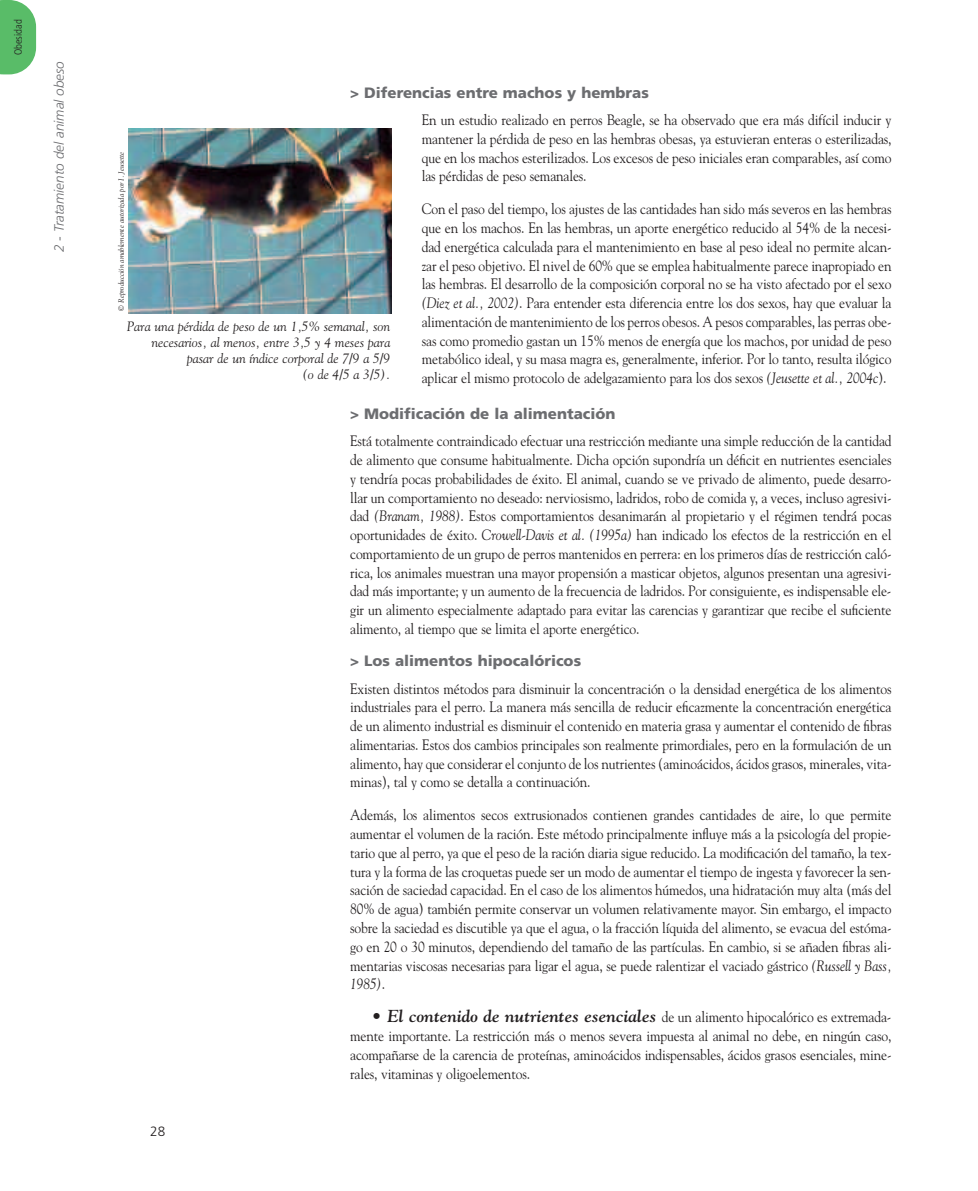
<style>
.page{position:relative;width:978px;height:1191px;background:#fff}
.page>*{position:absolute;margin:0;border:0;box-sizing:border-box;transform-origin:0 0}
.t1{font:15px/18.8px "Goudy";letter-spacing:-.01em;color:#231f20;text-align:justify;scale:.9 1}
.t2{font:900 15px "Frutiger";color:#6c6d70}
.t3{font:italic 13.5px/16.2px "Goudy";color:#231f20;text-align:right}
.t4{font:italic 300 13.5px "Frutiger";color:#6c6d70}
.t5{font:300 13.5px "Frutiger";color:#231f20}
.t6{font:300 condensed 10.5px "Frutiger";color:#231f20}
.t7{font:italic 7.5px "Goudy";color:#231f20}
.s1{font-style:italic}
.s2{font-weight:700;font-style:italic;font-size:17.25px}
</style>
<div class="page">
<svg style="left:0;top:0;width:36px;height:74px"></svg>
<img style="left:128px;top:129px;width:264px;height:184px">
<p class="t6" style="left:14px;top:55px;width:37px;rotate:-90deg">Obesidad</p>
<p class="t4" style="left:54px;top:252px;width:193px;rotate:-90deg">2 - Tratamiento del animal obeso</p>
<p class="t2" style="left:350px;top:87px;width:300px">&gt; Diferencias entre machos y hembras</p>
<p class="t1" style="left:422px;top:110px;width:524px">En un estudio realizado en perros Beagle, se ha observado que era más difícil inducir y mantener la pérdida de peso en las hembras obesas, ya estuvieran enteras o esterilizadas, que en los machos esterilizados. Los excesos de peso iniciales eran comparables, así como las pérdidas de peso semanales.</p>
<p class="t1" style="left:422px;top:200px;width:524px">Con el paso del tiempo, los ajustes de las cantidades han sido más severos en las hembras que en los machos. En las hembras, un aporte energético reducido al 54% de la necesi&shy;dad energética calculada para el mantenimiento en base al peso ideal no permite alcan&shy;zar el peso objetivo. El nivel de 60% que se emplea habitualmente parece inapropiado en las hembras. El desarrollo de la composición corporal no se ha visto afectado por el sexo <span class="s1">(Diez et al., 2002)</span>. Para entender esta diferencia entre los dos sexos, hay que evaluar la alimentación de mantenimiento de los perros obesos. A pesos comparables, las perras obe&shy;sas como promedio gastan un 15% menos de energía que los machos, por unidad de peso metabólico ideal, y su masa magra es, generalmente, inferior. Por lo tanto, resulta ilógico aplicar el mismo protocolo de adelgazamiento para los dos sexos <span class="s1">(Jeusette et al., 2004c</span>).</p>
<p class="t2" style="left:350px;top:408px;width:267px">&gt; Modificación de la alimentación</p>
<p class="t1" style="left:350px;top:432px;width:603px">Está totalmente contraindicado efectuar una restricción mediante una simple reducción de la cantidad de alimento que consume habitualmente. Dicha opción supondría un déficit en nutrientes esenciales y tendría pocas probabilidades de éxito. El animal, cuando se ve privado de alimento, puede desarro&shy;llar un comportamiento no deseado: nerviosismo, ladridos, robo de comida y, a veces, incluso agresivi&shy;dad <span class="s1">(Branam, 1988)</span>. Estos comportamientos desanimarán al propietario y el régimen tendrá pocas oportunidades de éxito. <span class="s1">Crowell-Davis et al. (1995a)</span> han indicado los efectos de la restricción en el comportamiento de un grupo de perros mantenidos en perrera: en los primeros días de restricción caló&shy;rica, los animales muestran una mayor propensión a masticar objetos, algunos presentan una agresivi&shy;dad más importante; y un aumento de la frecuencia de ladridos. Por consiguiente, es indispensable ele&shy;gir un alimento especialmente adaptado para evitar las carencias y garantizar que recibe el suficiente alimento, al tiempo que se limita el aporte energético.</p>
<p class="t2" style="left:350px;top:655px;width:232px">&gt; Los alimentos hipocalóricos</p>
<p class="t1" style="left:350px;top:679px;width:603px">Existen distintos métodos para disminuir la concentración o la densidad energética de los alimentos industriales para el perro. La manera más sencilla de reducir eficazmente la concentración energética de un alimento industrial es disminuir el contenido en materia grasa y aumentar el contenido de fibras alimentarias. Estos dos cambios principales son realmente primordiales, pero en la formulación de un alimento, hay que considerar el conjunto de los nutrientes (aminoácidos, ácidos grasos, minerales, vita&shy;minas), tal y como se detalla a continuación.</p>
<p class="t1" style="left:350px;top:806px;width:603px">Además, los alimentos secos extrusionados contienen grandes cantidades de aire, lo que permite aumentar el volumen de la ración. Este método principalmente influye más a la psicología del propie&shy;tario que al perro, ya que el peso de la ración diaria sigue reducido. La modificación del tamaño, la tex&shy;tura y la forma de las croquetas puede ser un modo de aumentar el tiempo de ingesta y favorecer la sen&shy;sación de saciedad capacidad. En el caso de los alimentos húmedos, una hidratación muy alta (más del 80% de agua) también permite conservar un volumen relativamente mayor. Sin embargo, el impacto sobre la saciedad es discutible ya que el agua, o la fracción líquida del alimento, se evacua del estóma&shy;go en 20 o 30 minutos, dependiendo del tamaño de las partículas. En cambio, si se añaden fibras ali&shy;mentarias viscosas necesarias para ligar el agua, se puede ralentizar el vaciado gástrico <span class="s1">(Russell y Bass, 1985)</span>.</p>
<p class="t1" style="left:350px;top:1007px;width:603px;text-indent:21px"><span class="s2">• El contenido de nutrientes esenciales</span> de un alimento hipocalórico es extremada&shy;mente importante. La restricción más o menos severa impuesta al animal no debe, en ningún caso, acompañarse de la carencia de proteínas, aminoácidos indispensables, ácidos grasos esenciales, mine&shy;rales, vitaminas y oligoelementos.</p>
<p class="t7" style="left:117px;top:311px;width:160px;rotate:-90deg">© Reproducción amablemente autorizada por I. Jeusette</p>
<p class="t3" style="left:127px;top:318px;width:265px">Para una pérdida de peso de un 1,5% semanal, son necesarios, al menos, entre 3,5 y 4 meses para pasar de un índice corporal de 7/9 a 5/9<br>(o de 4/5 a 3/5).</p>
<p class="t5" style="left:150px;top:1126px;width:17px">28</p>
</div>
